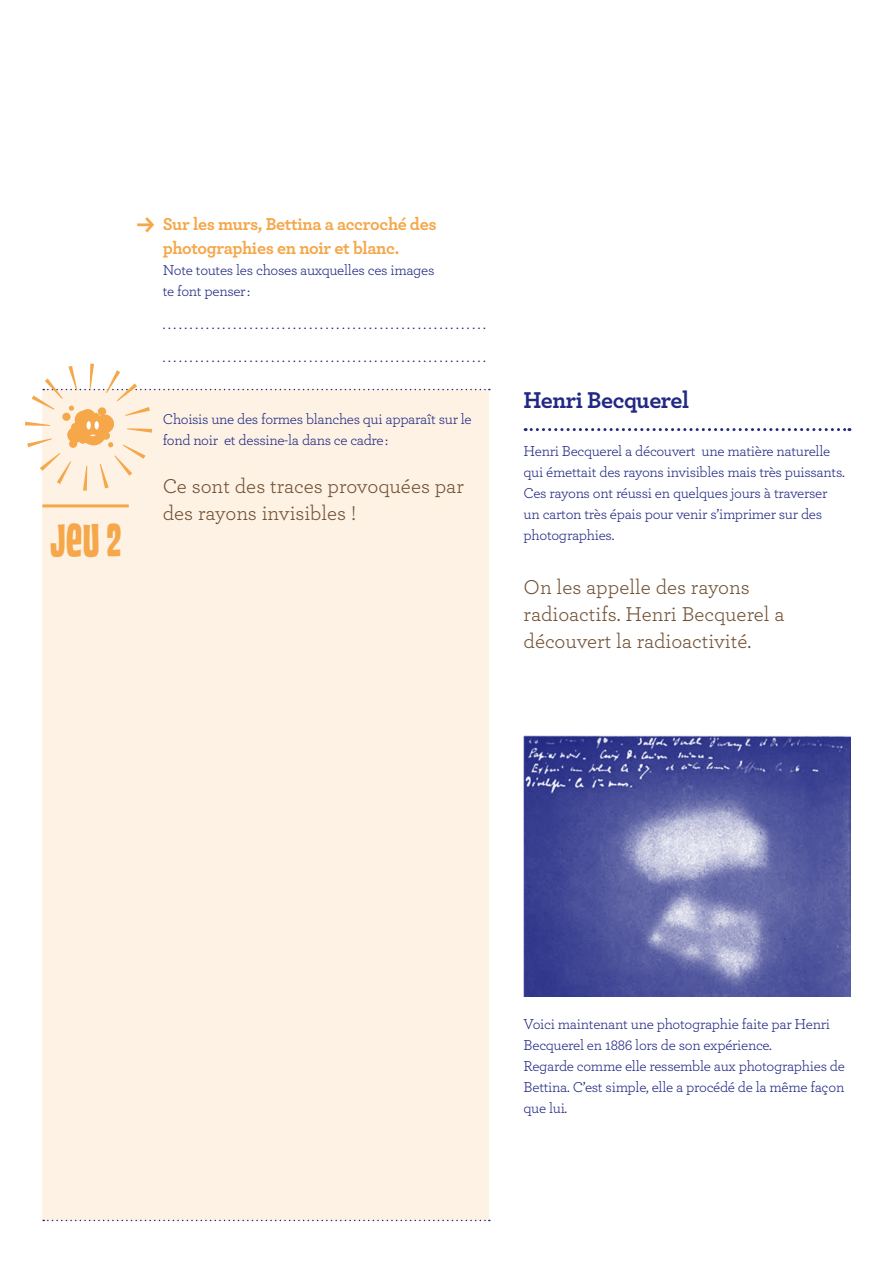
<style>
.page{position:relative;width:893px;height:1263px;background:#fff}
.page>*{position:absolute;margin:0;border:0;box-sizing:border-box;transform-origin:0 0}
.t1{font:45px "House Movements Custom";color:#f5a749}
.t2{font:700 24px "Archer";letter-spacing:-.02em;color:#222983}
.t3{font:21px/27px "Archer";color:#715033}
.t4{font:700 18px/24px "Archer";letter-spacing:-.02em;color:#f5a749}
.t5{font:15px/21px "Archer";letter-spacing:-.02em;color:#222983}
</style>
<div class="page">
<div style="left:43px;top:389px;width:446px;height:831px;background:#fef2e4"></div>
<hr style="left:42px;top:504px;width:87px;height:3px;background:#f5a749">
<img style="left:524px;top:735px;width:326px;height:261px">
<svg style="left:525px;top:428px;width:325px;height:3px"></svg>
<svg style="left:43px;top:1220px;width:447px;height:1px"></svg>
<svg style="left:25px;top:364px;width:465px;height:127px"></svg>
<h1 class="t1" style="left:51px;top:513px;width:72px">Jeu 2</h1>
<p class="t4" style="left:163px;top:211px;width:275px">Sur les murs, Bettina a accroché des photographies en noir et blanc.</p>
<p class="t5" style="left:163px;top:259px;width:273px">Note toutes les choses auxquelles ces images te font penser :</p>
<p class="t5" style="left:163px;top:313px;width:325px">............................................................</p>
<p class="t5" style="left:163px;top:346px;width:325px">............................................................</p>
<p class="t5" style="left:163px;top:407px;width:310px">Choisis une des formes blanches qui apparaît sur le fond noir et dessine-la dans ce cadre :</p>
<h3 class="t3" style="left:163px;top:471px;width:303px">Ce sont des traces provoquées par des rayons invisibles !</h3>
<h2 class="t2" style="left:524px;top:381px;width:167px">Henri Becquerel</h2>
<p class="t5" style="left:524px;top:440px;width:323px">Henri Becquerel a découvert une matière naturelle qui émettait des rayons invisibles mais très puissants.<br>Ces rayons ont réussi en quelques jours à traverser un carton très épais pour venir s’imprimer sur des photographies.</p>
<h3 class="t3" style="left:524px;top:572px;width:263px">On les appelle des rayons radioactifs. Henri Becquerel a découvert la radioactivité.</h3>
<p class="t5" style="left:524px;top:1012px;width:323px">Voici maintenant une photographie faite par Henri Becquerel en 1886 lors de son expérience.<br>Regarde comme elle ressemble aux photographies de Bettina. C’est simple, elle a procédé de la même façon que lui.</p>
</div>
